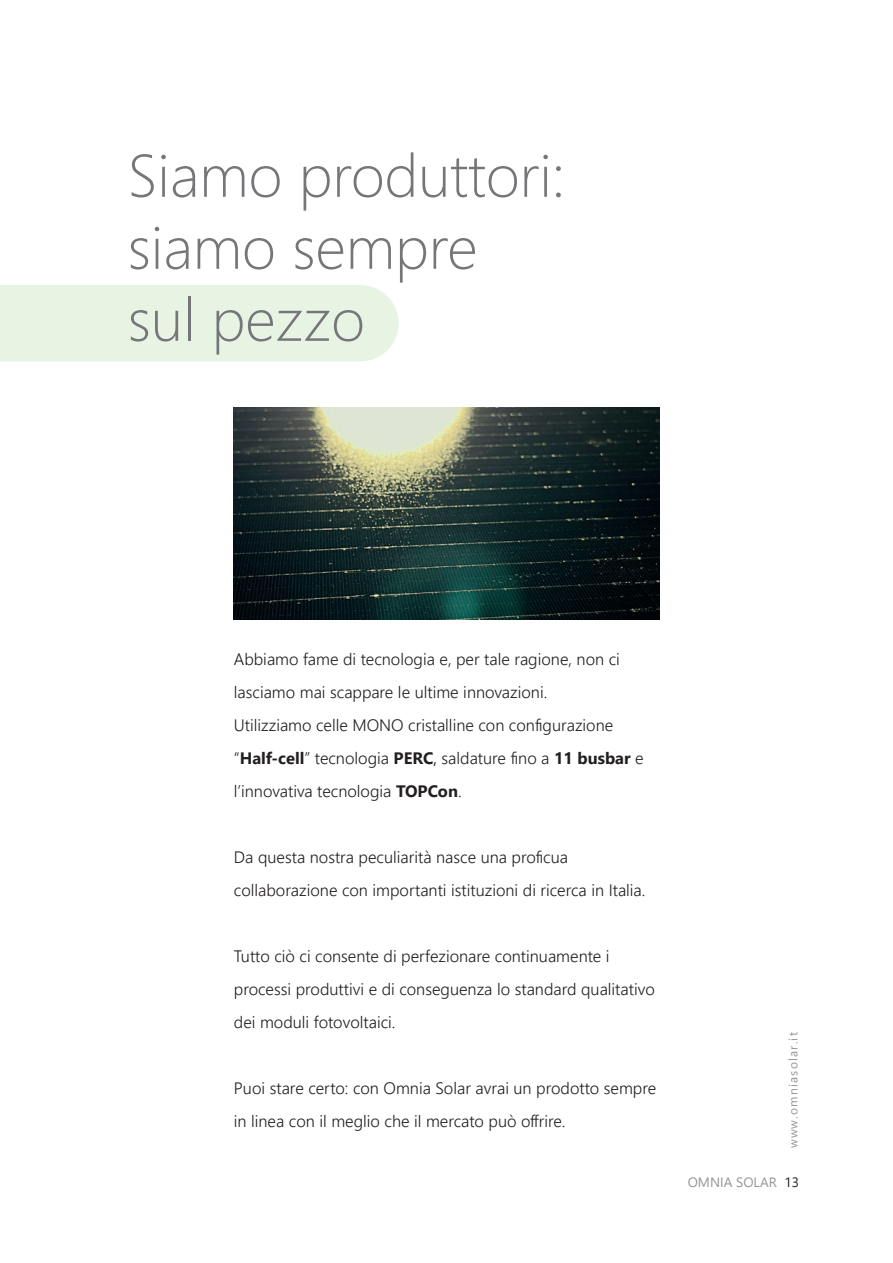
<style>
.page{position:relative;width:893px;height:1263px;background:#fff}
.page>*{position:absolute;margin:0;border:0;box-sizing:border-box;transform-origin:0 0}
.t1{font:300 60px "Segoe UI";color:#757679}
.t2{font:300 16.5px/33px "Segoe UI";color:#231f20}
.t3{font:13.5px "Segoe UI";color:#939598}
.t4{font:12px "Segoe UI";letter-spacing:.1em;color:#939598}
.s1{font-weight:700}
.s2{font-weight:400}
.s3{color:#231f20}
</style>
<div class="page">
<div style="left:0;top:285px;width:399px;height:76px;background:#e7f4e3"></div>
<img style="left:234px;top:407px;width:425px;height:213px">
<p class="t1" style="left:128px;top:127px;width:439px">Siamo produttori:</p>
<p class="t1" style="left:128px;top:199px;width:352px">siamo sempre</p>
<p class="t1" style="left:128px;top:271px;width:239px">sul pezzo</p>
<p class="t2" style="left:234px;top:642px;width:387px">Abbiamo fame di tecnologia e, per tale ragione, non ci lasciamo mai scappare le ultime innovazioni.</p>
<p class="t2" style="left:234px;top:708px;width:381px">Utilizziamo celle MONO cristalline con configurazione</p>
<p class="t2" style="left:234px;top:741px;width:411px">“<span class="s1">Half-cell</span>” tecnologia <span class="s1">PERC</span><span class="s2">,</span> saldature fino a <span class="s1">11 busbar</span> e l’innovativa tecnologia <span class="s1">TOPCon</span>.</p>
<p class="t2" style="left:234px;top:840px;width:413px">Da questa nostra peculiarità nasce una proficua collaborazione con importanti istituzioni di ricerca in Italia.</p>
<p class="t2" style="left:234px;top:939px;width:422px">Tutto ciò ci consente di perfezionare continuamente i processi produttivi e di conseguenza lo standard qualitativo dei moduli fotovoltaici.</p>
<p class="t2" style="left:234px;top:1071px;width:424px">Puoi stare certo: con Omnia Solar avrai un prodotto sempre in linea con il meglio che il mercato può offrire.</p>
<p class="t4" style="left:784px;top:1148px;width:117px;rotate:-90deg">www.omniasolar.it</p>
<p class="t3" style="left:688px;top:1172px;width:113px">OMNIA SOLAR <span class="s3">13</span></p>
</div>
